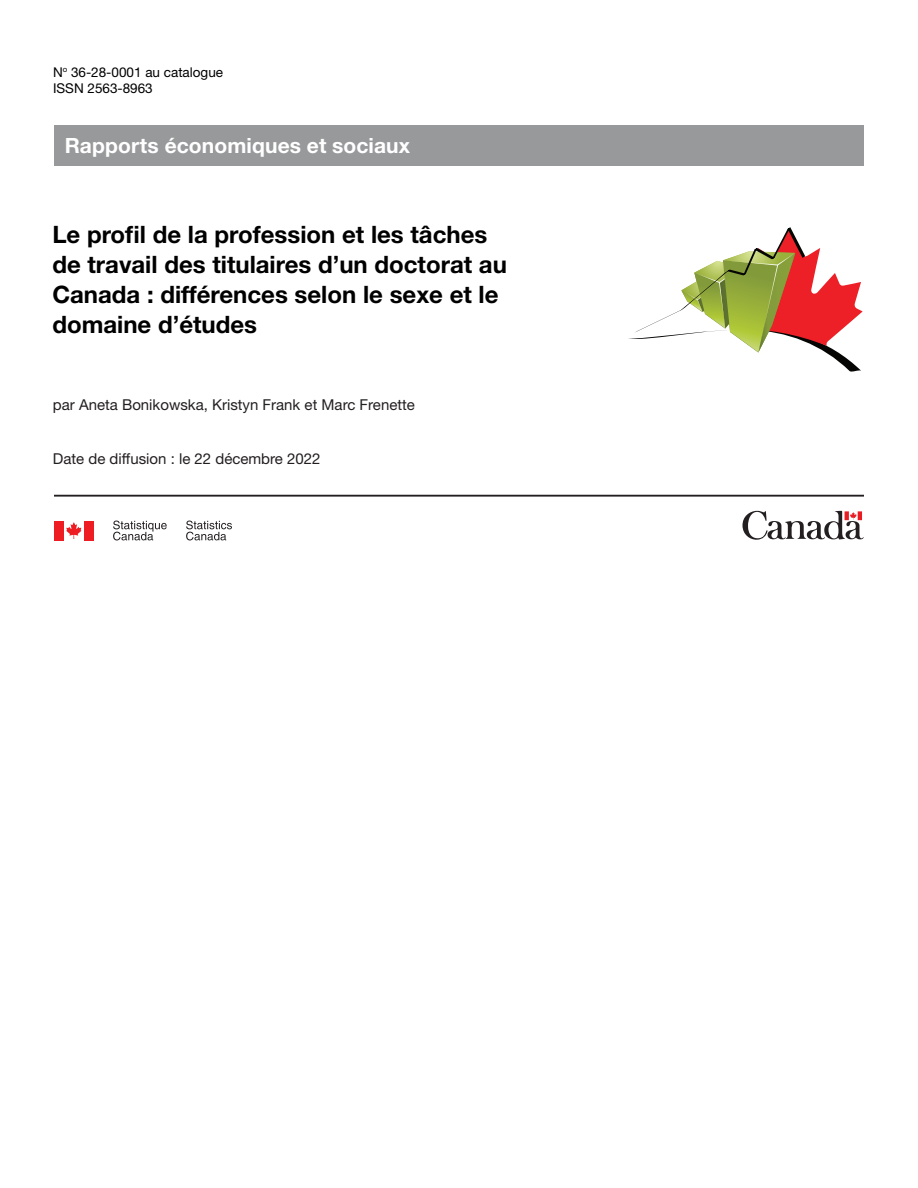
<style>
.page{position:relative;width:918px;height:1188px;background:#fff}
.page>*{position:absolute;margin:0;border:0;box-sizing:border-box;transform-origin:0 0}
.t1{font:700 24px/30px "Helvetica Neue LT Std";color:#000}
.t2{font:700 21px "Helvetica Neue LT Std";letter-spacing:.005em;color:#fff}
.t3{font:15px "Helvetica Neue LT Std";color:#231f20}
.t4{font:13.5px/16.5px "Helvetica Neue LT Std";color:#000}
</style>
<div class="page">
<svg style="left:742px;top:511px;width:122px;height:29px"></svg>
<svg style="left:66px;top:522px;width:16px;height:17px"></svg>
<div style="left:54px;top:521px;width:10px;height:19px;background:#ee1d23"></div>
<div style="left:84px;top:521px;width:10px;height:19px;background:#ee1d23"></div>
<svg style="left:113px;top:521px;width:54px;height:19px"></svg>
<svg style="left:186px;top:521px;width:46px;height:19px"></svg>
<svg style="left:628px;top:227px;width:235px;height:145px"></svg>
<hr style="left:54px;top:495px;width:810px;height:1px;background:#231f20">
<div style="left:54px;top:125px;width:810px;height:40px;background:#98999b"></div>
<p class="t4" style="left:53px;top:63px;width:172px">N<sup>o</sup> 36-28-0001 au catalogue<br>ISSN 2563-8963</p>
<p class="t2" style="left:65px;top:132px;width:347px">Rapports économiques et sociaux</p>
<p class="t1" style="left:52px;top:219px;width:456px">Le profil de la profession et les tâches de travail des titulaires d’un doctorat au Canada : différences selon le sexe et le domaine d’études</p>
<p class="t3" style="left:53px;top:395px;width:364px">par Aneta Bonikowska, Kristyn Frank et Marc Frenette</p>
<p class="t3" style="left:53px;top:449px;width:269px">Date de diffusion : le 22 décembre 2022</p>
</div>
